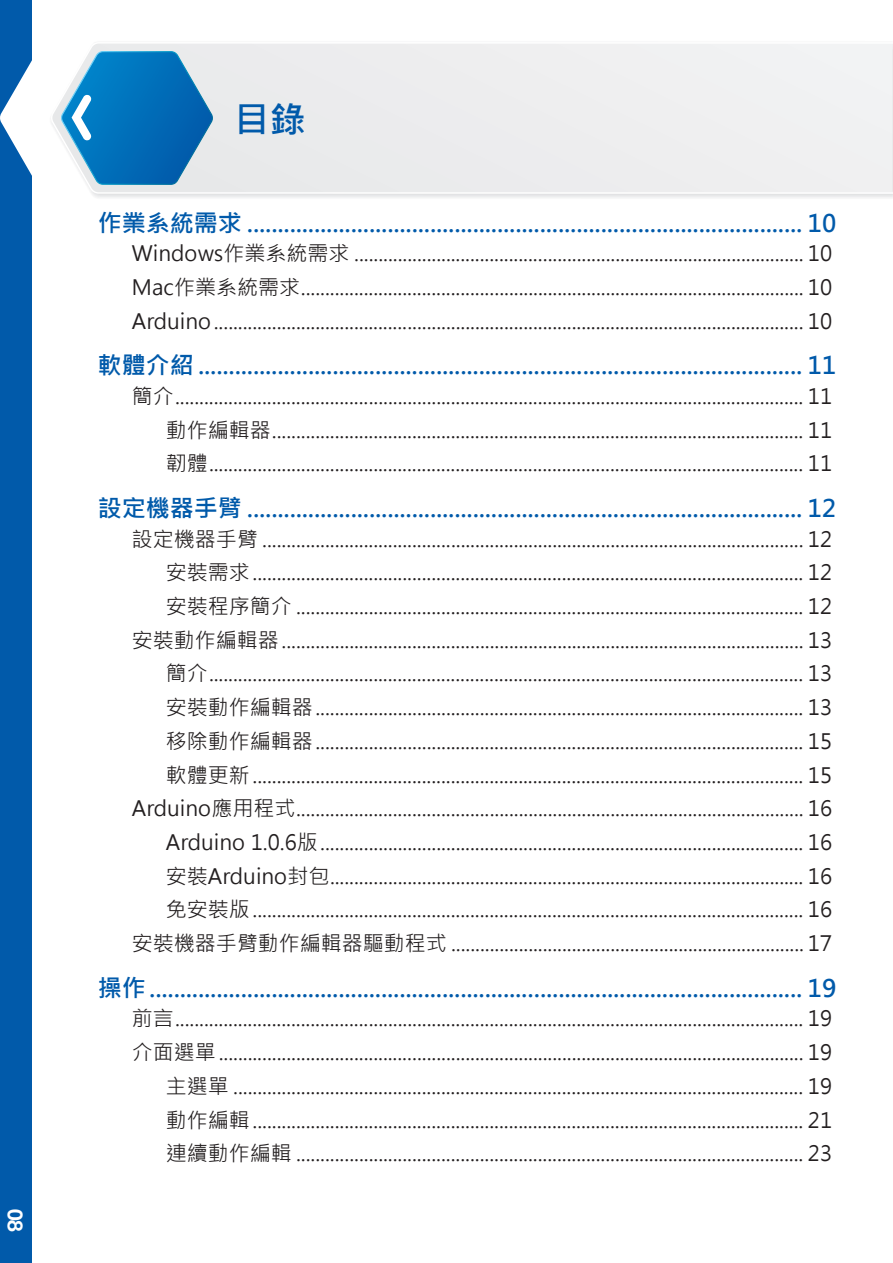
<style>
.page{position:relative;width:893px;height:1263px;background:#fff}
.page>*{position:absolute;margin:0;border:0;box-sizing:border-box;transform-origin:0 0}
.Chapter_Title__conti{font:700 36px "Microsoft Jheng Hei";color:#015aaa}
.Chapter_Title_TOC{font:700 24px "Microsoft Jheng Hei";color:#015aaa}
.Heading_2_TOC{font:21px "Microsoft Jheng Hei";color:#231f20}
.Heading_1_TOC{font:21px "Microsoft Jheng Hei";color:#231f20}
.t1{font:700 21px "Helvetica Neue";color:#fff}
</style>
<div class="page">
<div style="left:0;top:0;width:32px;height:1263px;background:#015aaa"></div>
<svg style="left:0;top:60px;width:32px;height:116px"></svg>
<div style="left:92px;top:44px;width:801px;height:150px;background:#eeeeef"></div>
<svg style="left:51px;top:44px;width:162px;height:149px"></svg>
<p class="t1" style="left:28px;top:1209px;width:25px;rotate:90deg">08</p>
<p class="Chapter_Title__conti" style="left:234px;top:98px;width:73px">目錄</p>
<p class="Chapter_Title_TOC" style="left:98px;top:208px;width:740px">作業系統需求 ........................................................................................... 10</p>
<p class="Heading_1_TOC" style="left:132px;top:240px;width:702px">Windows作業系統需求 ............................................................................................. 10</p>
<p class="Heading_1_TOC" style="left:132px;top:274px;width:702px">Mac作業系統需求........................................................................................................ 10</p>
<p class="Heading_1_TOC" style="left:132px;top:308px;width:702px">Arduino.......................................................................................................................... 10</p>
<p class="Chapter_Title_TOC" style="left:98px;top:351px;width:740px">軟體介紹 ................................................................................................... 11</p>
<p class="Heading_1_TOC" style="left:132px;top:383px;width:702px">簡介.................................................................................................................................. 11</p>
<p class="Heading_2_TOC" style="left:166px;top:417px;width:668px">動作編輯器.............................................................................................................. 11</p>
<p class="Heading_2_TOC" style="left:166px;top:450px;width:668px">韌體........................................................................................................................... 11</p>
<p class="Chapter_Title_TOC" style="left:98px;top:493px;width:740px">設定機器手臂 ........................................................................................... 12</p>
<p class="Heading_1_TOC" style="left:132px;top:526px;width:702px">設定機器手臂 ................................................................................................................ 12</p>
<p class="Heading_2_TOC" style="left:166px;top:559px;width:668px">安裝需求.................................................................................................................. 12</p>
<p class="Heading_2_TOC" style="left:166px;top:593px;width:668px">安裝程序簡介 ......................................................................................................... 12</p>
<p class="Heading_1_TOC" style="left:132px;top:627px;width:702px">安裝動作編輯器............................................................................................................ 13</p>
<p class="Heading_2_TOC" style="left:166px;top:661px;width:668px">簡介........................................................................................................................... 13</p>
<p class="Heading_2_TOC" style="left:166px;top:694px;width:668px">安裝動作編輯器..................................................................................................... 13</p>
<p class="Heading_2_TOC" style="left:166px;top:728px;width:668px">移除動作編輯器..................................................................................................... 15</p>
<p class="Heading_2_TOC" style="left:166px;top:762px;width:668px">軟體更新.................................................................................................................. 15</p>
<p class="Heading_1_TOC" style="left:132px;top:795px;width:702px">Arduino應用程式......................................................................................................... 16</p>
<p class="Heading_2_TOC" style="left:166px;top:829px;width:668px">Arduino 1.0.6版.................................................................................................... 16</p>
<p class="Heading_2_TOC" style="left:166px;top:863px;width:668px">安裝Arduino封包.................................................................................................. 16</p>
<p class="Heading_2_TOC" style="left:166px;top:896px;width:668px">免安裝版.................................................................................................................. 16</p>
<p class="Heading_1_TOC" style="left:132px;top:930px;width:702px">安裝機器手臂動作編輯器驅動程式 ......................................................................... 17</p>
<p class="Chapter_Title_TOC" style="left:98px;top:973px;width:740px">操作........................................................................................................... 19</p>
<p class="Heading_1_TOC" style="left:132px;top:1005px;width:702px">前言.................................................................................................................................. 19</p>
<p class="Heading_1_TOC" style="left:132px;top:1039px;width:702px">介面選單......................................................................................................................... 19</p>
<p class="Heading_2_TOC" style="left:166px;top:1073px;width:668px">主選單 ...................................................................................................................... 19</p>
<p class="Heading_2_TOC" style="left:166px;top:1107px;width:668px">動作編輯.................................................................................................................. 21</p>
<p class="Heading_2_TOC" style="left:166px;top:1140px;width:668px">連續動作編輯 ......................................................................................................... 23</p>
</div>
